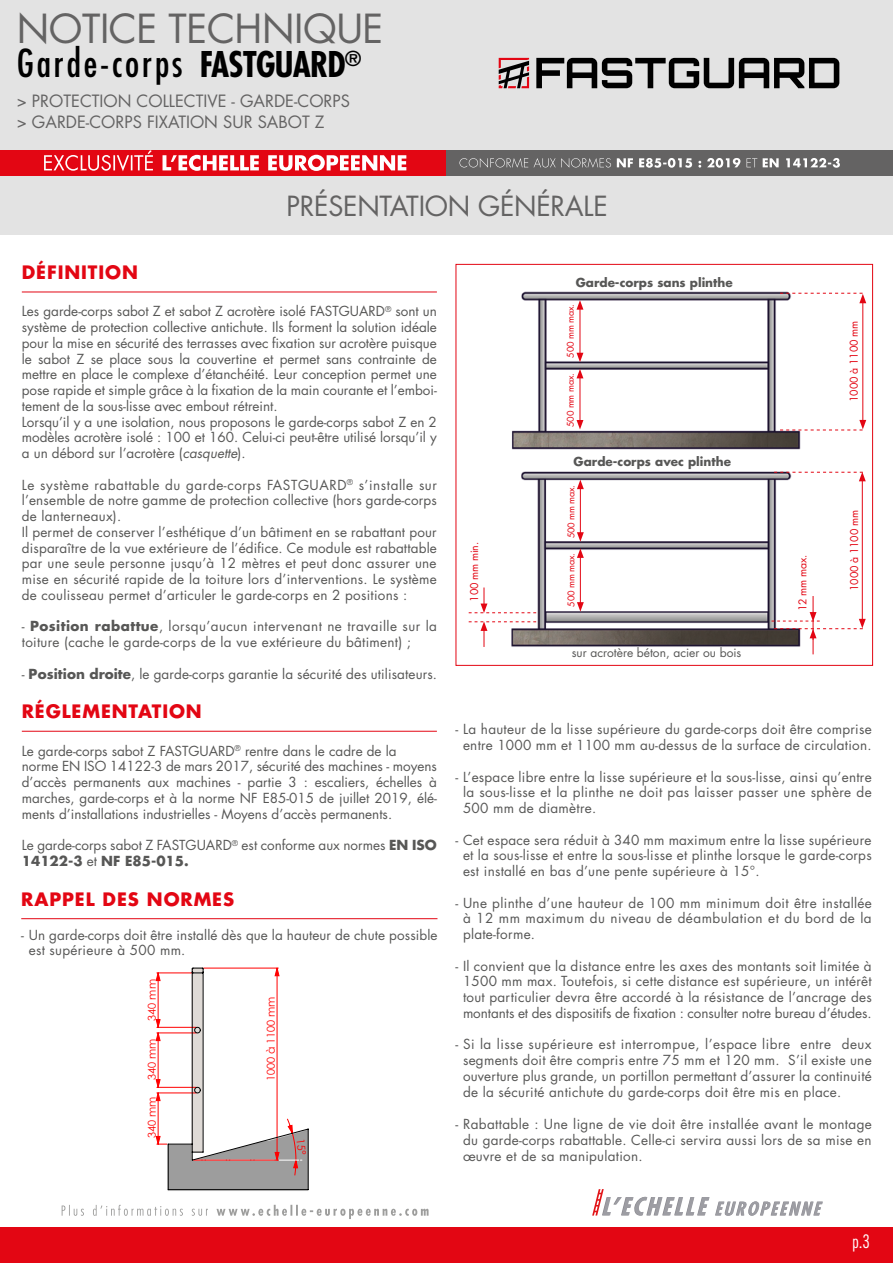
<style>
.page{position:relative;width:893px;height:1263px;background:#fff}
.page>*{position:absolute;margin:0;border:0;box-sizing:border-box;transform-origin:0 0}
.t1{font:39px "Futura Std";letter-spacing:-.01em;color:#646363}
.t2{font:condensed 37.5px "Futura Std";letter-spacing:.075em;color:#000}
.t3{font:27px "Futura Std";letter-spacing:-.01em;color:#646363}
.t4{font:700 18px "Futura Std";letter-spacing:.05em;color:#e30613}
.t5{font:300 condensed 18px "Futura Std";color:#fff}
.t6{font:16.5px/21px "Futura Std";color:#646363}
.t7{font:13.5px/15.8px "Futura Std";letter-spacing:.01em;color:#575756}
.t8{font:700 12px "Futura Std";color:#575756}
.t9{font:12px "Futura Std";color:#575756}
.t10{font:10.8px "Century Gothic";color:#f00}
.t11{font:10.5px "Futura Std";letter-spacing:-.02em;color:#e30613}
.t12{font:9px "Futura Std";letter-spacing:-.02em;color:#e30613}
.s1{font-weight:700;font-size:34.5px}
.s2{font-style:italic}
.s3{font-weight:700}
</style>
<div class="page">
<div style="left:0;top:175px;width:893px;height:60px;background:#e3e3e3"></div>
<div style="left:0;top:0;width:893px;height:150px;background:#e3e3e3"></div>
<div style="left:0;top:1227px;width:893px;height:36px;background:#e30613"></div>
<svg style="left:592px;top:1189px;width:231px;height:27px"></svg>
<svg style="left:62px;top:1205px;width:367px;height:14px"></svg>
<svg style="left:536px;top:58px;width:303px;height:30px"></svg>
<svg style="left:499px;top:58px;width:30px;height:30px"></svg>
<div style="left:0;top:150px;width:446px;height:26px;background:#e30613"></div>
<div style="left:446px;top:150px;width:447px;height:26px;background:#646363"></div>
<svg style="left:44px;top:150px;width:362px;height:21px"></svg>
<svg style="left:459px;top:158px;width:381px;height:10px"></svg>
<img style="left:487px;top:471px;width:336px;height:195px">
<img style="left:512px;top:291px;width:308px;height:159px">
<hr style="left:580px;top:307px;width:1px;height:48px;background:#e30613">
<svg style="left:576px;top:300px;width:7px;height:10px"></svg>
<svg style="left:576px;top:353px;width:7px;height:9px"></svg>
<hr style="left:580px;top:376px;width:1px;height:46px;background:#e30613">
<svg style="left:576px;top:369px;width:7px;height:9px"></svg>
<svg style="left:576px;top:420px;width:7px;height:9px"></svg>
<hr style="left:862px;top:301px;width:1px;height:121px;background:#e30613">
<svg style="left:780px;top:420px;width:86px;height:11px"></svg>
<svg style="left:469px;top:621px;width:67px;height:26px"></svg>
<svg style="left:469px;top:587px;width:67px;height:26px"></svg>
<hr style="left:862px;top:479px;width:1px;height:142px;background:#e30613">
<svg style="left:774px;top:472px;width:92px;height:9px"></svg>
<svg style="left:771px;top:596px;width:95px;height:58px"></svg>
<hr style="left:580px;top:487px;width:1px;height:48px;background:#e30613">
<svg style="left:577px;top:480px;width:7px;height:9px"></svg>
<svg style="left:577px;top:532px;width:7px;height:10px"></svg>
<hr style="left:580px;top:555px;width:1px;height:49px;background:#e30613">
<svg style="left:577px;top:548px;width:7px;height:10px"></svg>
<svg style="left:577px;top:602px;width:7px;height:10px"></svg>
<svg style="left:780px;top:293px;width:86px;height:10px"></svg>
<hr style="left:22px;top:292px;width:415px;height:1px;background:#e30613">
<hr style="left:22px;top:731px;width:415px;height:1px;background:#e30613">
<hr style="left:21px;top:918px;width:416px;height:1px;background:#e30613">
<svg style="left:156px;top:968px;width:153px;height:222px"></svg>
<h1 class="t1" style="left:17px;top:4px;width:368px">NOTICE TECHNIQUE</h1>
<h2 class="t2" style="left:17px;top:41px;width:346px">Garde-corps <span class="s1">FASTGUARD</span><sup>®</sup></h2>
<p class="t6" style="left:17px;top:91px;width:335px">&gt; PROTECTION COLLECTIVE - GARDE-CORPS &gt; GARDE-CORPS FIXATION SUR SABOT Z</p>
<h3 class="t3" style="left:287px;top:189px;width:323px">PRÉSENTATION GÉNÉRALE</h3>
<h3 class="t4" style="left:22px;top:260px;width:118px">DÉFINITION</h3>
<p class="t7" style="left:22px;top:304px;width:417px">Les garde-corps sabot Z et sabot Z acrotère isolé FASTGUARD<sup>®</sup> sont un système de protection collective antichute. Ils forment la solution idéale pour la mise en sécurité des terrasses avec fixation sur acrotère puisque le sabot Z se place sous la couvertine et permet sans contrainte de mettre en place le complexe d’étanchéité. Leur conception permet une pose rapide et simple grâce à la fixation de la main courante et l’emboi&shy;tement de la sous-lisse avec embout rétreint.<br>Lorsqu’il y a une isolation, nous proposons le garde-corps sabot Z en 2 modèles acrotère isolé : 100 et 160. Celui-ci peut-être utilisé lorsqu’il y a un débord sur l’acrotère (<span class="s2">casquette</span>).</p>
<p class="t7" style="left:22px;top:477px;width:417px">Le système rabattable du garde-corps FASTGUARD<sup>®</sup> s’installe sur l’ensemble de notre gamme de protection collective (hors garde-corps de lanterneaux).<br>Il permet de conserver l’esthétique d’un bâtiment en se rabattant pour disparaître de la vue extérieure de l’édifice. Ce module est rabattable par une seule personne jusqu’à 12 mètres et peut donc assurer une mise en sécurité rapide de la toiture lors d’interventions. Le système de coulisseau permet d’articuler le garde-corps en 2 positions :</p>
<p class="t7" style="left:22px;top:619px;width:417px">- <span class="s3">Position rabattue</span>, lorsqu’aucun intervenant ne travaille sur la toiture (cache le garde-corps de la vue extérieure du bâtiment) ;</p>
<p class="t7" style="left:22px;top:666px;width:417px">- <span class="s3">Position droite</span>, le garde-corps garantie la sécurité des utilisateurs.</p>
<h3 class="t4" style="left:22px;top:699px;width:182px">RÉGLEMENTATION</h3>
<p class="t7" style="left:22px;top:743px;width:417px">Le garde-corps sabot Z FASTGUARD<sup>®</sup> rentre dans le cadre de la<br>norme EN ISO 14122-3 de mars 2017, sécurité des machines - moyens d’accès permanents aux machines - partie 3 : escaliers, échelles à marches, garde-corps et à la norme NF E85-015 de juillet 2019, élé&shy;ments d’installations industrielles - Moyens d’accès permanents.</p>
<p class="t7" style="left:22px;top:837px;width:417px">Le garde-corps sabot Z FASTGUARD<sup>®</sup> est conforme aux normes <span class="s3">EN ISO<br>14122-3</span> et <span class="s3">NF E85-015.</span></p>
<h3 class="t4" style="left:21px;top:887px;width:214px">RAPPEL DES NORMES</h3>
<p class="t7" style="left:29px;top:927px;width:410px;text-indent:-8px">- Un garde-corps doit être installé dès que la hauteur de chute possible est supérieure à 500 mm.</p>
<p class="t10" style="left:144px;top:1020px;width:43px;rotate:-90deg">340 mm</p>
<p class="t10" style="left:144px;top:1080px;width:43px;rotate:-90deg">340 mm</p>
<p class="t10" style="left:144px;top:1138px;width:43px;rotate:-90deg">340 mm</p>
<p class="t10" style="left:263px;top:1081px;width:86px;rotate:-90deg">1000 à 1100 mm</p>
<p class="t11" style="left:468px;top:602px;width:61px;rotate:-90deg">100 mm min.</p>
<p class="t8" style="left:576px;top:274px;width:159px">Garde-corps sans plinthe</p>
<p class="t12" style="left:565px;top:358px;width:55px;rotate:-90deg">500 mm max.</p>
<p class="t12" style="left:565px;top:427px;width:55px;rotate:-90deg">500 mm max.</p>
<p class="t8" style="left:574px;top:453px;width:159px">Garde-corps avec plinthe</p>
<p class="t12" style="left:565px;top:538px;width:55px;rotate:-90deg">500 mm max.</p>
<p class="t12" style="left:565px;top:607px;width:55px;rotate:-90deg">500 mm max.</p>
<p class="t9" style="left:572px;top:645px;width:171px">sur acrotère béton, acier ou bois</p>
<p class="t11" style="left:847px;top:402px;width:82px;rotate:-90deg">1000 à 1100 mm</p>
<p class="t11" style="left:796px;top:611px;width:58px;rotate:-90deg">12 mm max.</p>
<p class="t11" style="left:848px;top:591px;width:82px;rotate:-90deg">1000 à 1100 mm</p>
<p class="t7" style="left:455px;top:722px;width:418px;text-align:center">- La hauteur de la lisse supérieure du garde-corps doit être comprise entre 1000 mm et 1100 mm au-dessus de la surface de circulation.</p>
<p class="t7" style="left:463px;top:769px;width:410px;text-align:justify;text-indent:-8px">- L’espace libre entre la lisse supérieure et la sous-lisse, ainsi qu’entre la sous-lisse et la plinthe ne doit pas laisser passer une sphère de 500 mm de diamètre.</p>
<p class="t7" style="left:463px;top:832px;width:410px;text-align:justify;text-indent:-8px">- Cet espace sera réduit à 340 mm maximum entre la lisse supérieure et la sous-lisse et entre la sous-lisse et plinthe lorsque le garde-corps est installé en bas d’une pente supérieure à 15°.</p>
<p class="t7" style="left:463px;top:895px;width:410px;text-align:justify;text-indent:-8px">- Une plinthe d’une hauteur de 100 mm minimum doit être installée à 12 mm maximum du niveau de déambulation et du bord de la plate-forme.</p>
<p class="t7" style="left:455px;top:958px;width:418px;text-align:center">- Il convient que la distance entre les axes des montants soit limitée à 1500 mm max. Toutefois, si cette distance est supérieure, un intérêt tout particulier devra être accordé à la résistance de l’ancrage des montants et des dispositifs de fixation : consulter notre bureau d’études.</p>
<p class="t7" style="left:463px;top:1037px;width:410px;text-align:justify;text-indent:-8px">- Si la lisse supérieure est interrompue, l’espace libre entre deux segments doit être compris entre 75 mm et 120 mm. S’il existe une ouverture plus grande, un portillon permettant d’assurer la continuité de la sécurité antichute du garde-corps doit être mis en place.</p>
<p class="t7" style="left:463px;top:1116px;width:410px;line-height:16.2px;text-align:justify;text-indent:-8px">- Rabattable : Une ligne de vie doit être installée avant le montage du garde-corps rabattable. Celle-ci servira aussi lors de sa mise en œuvre et de sa manipulation.</p>
<h3 class="t5" style="left:852px;top:1231px;width:19px">p.3</h3>
</div>
